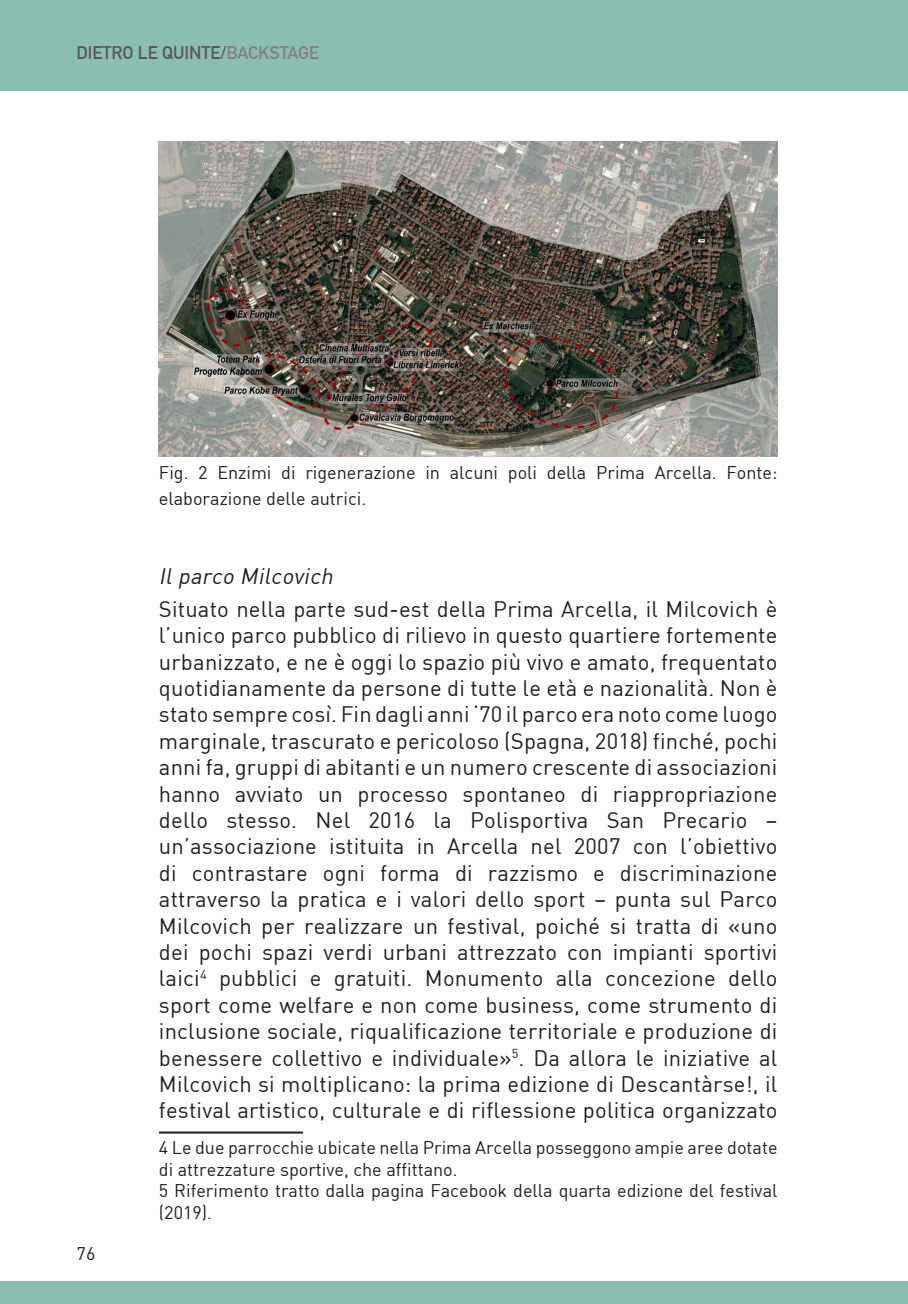
<style>
.page{position:relative;width:908px;height:1304px;background:#fff}
.page>*{position:absolute;margin:0;border:0;box-sizing:border-box;transform-origin:0 0}
.t1{font:22px/26.4px "DIN";letter-spacing:.01em;color:#231f20;text-align:justify}
.t2{font:italic 22px "DIN";color:#231f20}
.note{font:18px/21.6px "DIN";color:#231f20}
.t3{font:700 18px "DIN Alternate";color:#57585a}
.s1{color:#808285}
</style>
<div class="page">
<div style="left:0;top:0;width:907px;height:90px;background:#8abeb2"></div>
<div style="left:0;top:1281px;width:907px;height:23px;background:#8abeb2"></div>
<img style="left:159px;top:142px;width:618px;height:315px">
<hr style="left:159px;top:1131px;width:144px;height:2px;background:#231f20">
<p class="t3" style="left:77px;top:39px;width:244px">DIETRO LE QUINTE/<span class="s1">BACKSTAGE</span></p>
<p class="note" style="left:159px;top:459px;width:619px;line-height:26.4px">Fig. 2 Enzimi di rigenerazione in alcuni poli della Prima Arcella. Fonte: elaborazione delle autrici.</p>
<p class="note" style="left:77px;top:1242px;width:20px">76</p>
<p class="t2" style="left:159px;top:563px;width:180px">Ilparco Milcovich</p>
<p class="t1" style="left:159px;top:595px;width:620px">Situato nella parte sud-est della Prima Arcella, il Milcovich è l’unico parco pubblico di rilievo in questo quartiere fortemente urbanizzato, e ne è oggi lo spazio più vivo e amato, frequentato quotidianamente da persone di tutte le età e nazionalità. Non è stato sempre così. Fin dagli anni ‘70 il parco era noto come luogo marginale, trascurato e pericoloso (Spagna, 2018) finché, pochi anni fa, gruppi di abitanti e un numero crescente di associazioni hanno avviato un processo spontaneo di riappropriazione dello stesso. Nel 2016 la Polisportiva San Precario – un’associazione istituita in Arcella nel 2007 con l’obiettivo di contrastare ogni forma di razzismo e discriminazione attraverso la pratica e i valori dello sport – punta sul Parco Milcovich per realizzare un festival, poiché si tratta di «uno dei pochi spazi verdi urbani attrezzato con impianti sportivi laici<sup>4</sup> pubblici e gratuiti. Monumento alla concezione dello sport come welfare e non come business, come strumento di inclusione sociale, riqualificazione territoriale e produzione di benessere collettivo e individuale»<sup>5</sup>. Da allora le iniziative al Milcovich si moltiplicano: la prima edizione di Descantàrse!, il festival artistico, culturale e di riflessione politica organizzato</p>
<p class="note" style="left:159px;top:1136px;width:620px">4 Le due parrocchie ubicate nella Prima Arcella posseggono ampie aree dotate di attrezzature sportive, che affittano.</p>
<p class="note" style="left:159px;top:1180px;width:620px">5 Riferimento tratto dalla pagina Facebook della quarta edizione del festival (2019).</p>
</div>
